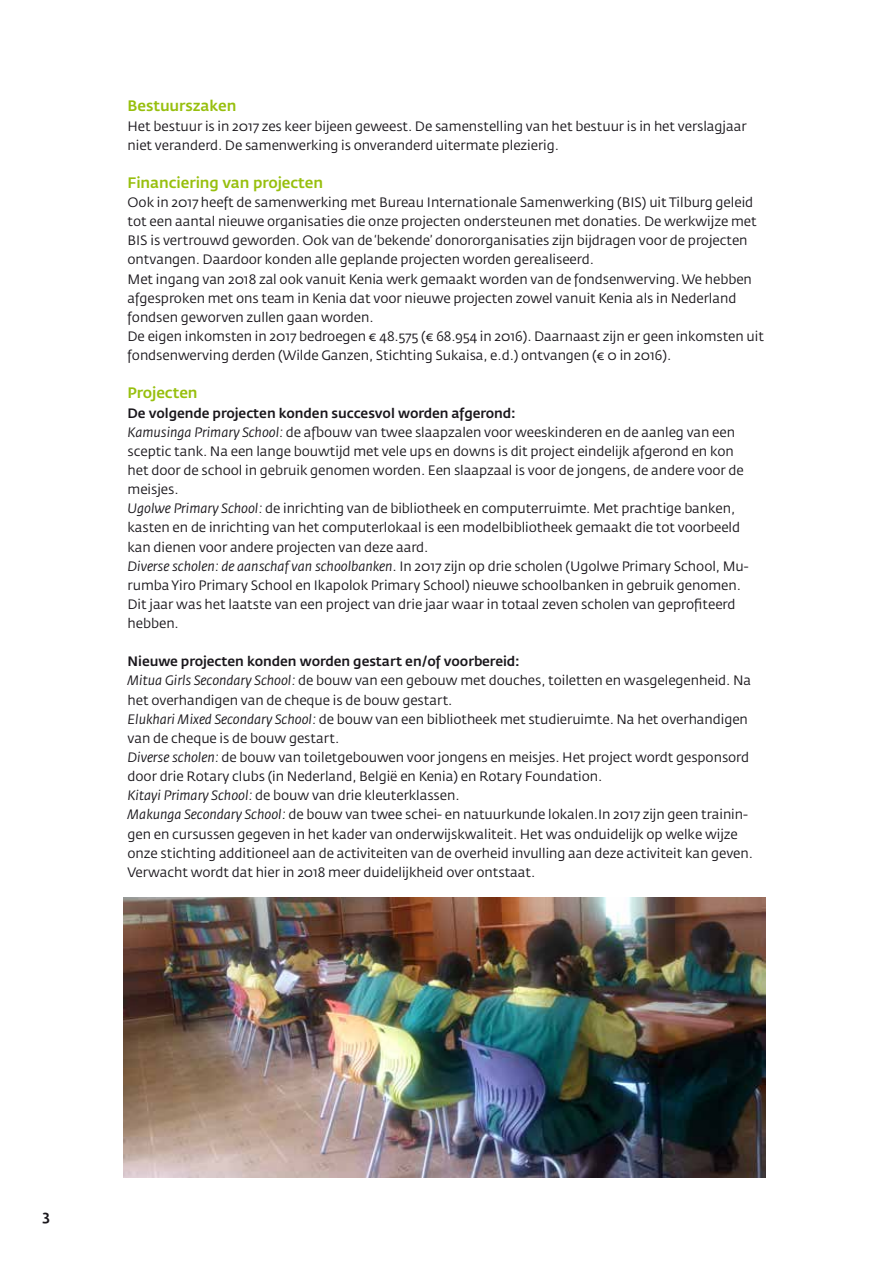
<style>
.page{position:relative;width:893px;height:1263px;background:#fff}
.page>*{position:absolute;margin:0;border:0;box-sizing:border-box;transform-origin:0 0}
.t1{font:500 15px "Fedra Sans Std";letter-spacing:-.005em;color:#97bf0d}
.t2{font:500 15px "Fedra Sans Std";color:#1a171c}
.t3{font:13.5px/19.2px "Fedra Sans Std";letter-spacing:-.005em;color:#1a171c}
.s1{font-weight:500}
.s2{font-style:italic}
</style>
<div class="page">
<img style="left:123px;top:897px;width:642px;height:281px">
<p class="t1" style="left:128px;top:97px;width:110px">Bestuurszaken</p>
<p class="t3" style="left:128px;top:116px;width:621px">Het bestuur is in 2017 zes keer bijeen geweest. De samenstelling van het bestuur is in het verslagjaar niet veranderd. De samenwerking is onveranderd uitermate plezierig.</p>
<p class="t1" style="left:128px;top:173px;width:197px">Financiering van projecten</p>
<p class="t3" style="left:128px;top:193px;width:638px">Ook in 2017 heeft de samenwerking met Bureau Internationale Samenwerking (BIS) uit Tilburg geleid tot een aantal nieuwe organisaties die onze projecten ondersteunen met donaties. De werkwijze met BIS is vertrouwd geworden. Ook van de ‘bekende’ donororganisaties zijn bijdragen voor de projecten ontvangen. Daardoor konden alle geplande projecten worden gerealiseerd.<br>Met ingang van 2018 zal ook vanuit Kenia werk gemaakt worden van de fondsenwerving. We hebben afgesproken met ons team in Kenia dat voor nieuwe projecten zowel vanuit Kenia als in Nederland fondsen geworven zullen gaan worden.<br>De eigen inkomsten in 2017 bedroegen € 48.575 (€ 68.954 in 2016). Daarnaast zijn er geen inkomsten uit fondsenwerving derden (Wilde Ganzen, Stichting Sukaisa, e.d.) ontvangen (€ 0 in 2016).</p>
<p class="t1" style="left:128px;top:384px;width:72px">Projecten</p>
<p class="t3" style="left:128px;top:403px;width:623px"><span class="s1">De volgende projecten konden succesvol worden afgerond:<br></span><span class="s2">Kamusinga Primary School:</span> de afbouw van twee slaapzalen voor weeskinderen en de aanleg van een sceptic tank. Na een lange bouwtijd met vele ups en downs is dit project eindelijk afgerond en kon het door de school in gebruik genomen worden. Een slaapzaal is voor de jongens, de andere voor de meisjes.<br><span class="s2">Ugolwe Primary School:</span> de inrichting van de bibliotheek en computerruimte. Met prachtige banken, kasten en de inrichting van het computerlokaal is een modelbibliotheek gemaakt die tot voorbeeld kan dienen voor andere projecten van deze aard.<br><span class="s2">Diverse scholen: de aanschaf van schoolbanken</span>. In 2017 zijn op drie scholen (Ugolwe Primary School, Mu&shy;rumba Yiro Primary School en Ikapolok Primary School) nieuwe schoolbanken in gebruik genomen.<br>Dit jaar was het laatste van een project van drie jaar waar in totaal zeven scholen van geprofiteerd hebben.</p>
<p class="t3" style="left:128px;top:652px;width:627px"><span class="s1">Nieuwe projecten konden worden gestart en/of voorbereid:<br></span><span class="s2">Mitua Girls Secondary School:</span> de bouw van een gebouw met douches, toiletten en wasgelegenheid. Na het overhandigen van de cheque is de bouw gestart.<br><span class="s2">Elukhari Mixed Secondary School:</span> de bouw van een bibliotheek met studieruimte. Na het overhandigen van de cheque is de bouw gestart.<br><span class="s2">Diverse scholen:</span> de bouw van toiletgebouwen voor jongens en meisjes. Het project wordt gesponsord door drie Rotary clubs (in Nederland, België en Kenia) en Rotary Foundation.<br><span class="s2">Kitayi Primary School:</span> de bouw van drie kleuterklassen.<br><span class="s2">Makunga Secondary School:</span> de bouw van twee schei- en natuurkunde lokalen.In 2017 zijn geen trainin&shy;gen en cursussen gegeven in het kader van onderwijskwaliteit. Het was onduidelijk op welke wijze onze stichting additioneel aan de activiteiten van de overheid invulling aan deze activiteit kan geven.<br>Verwacht wordt dat hier in 2018 meer duidelijkheid over ontstaat.</p>
<p class="t2" style="left:43px;top:1207px;width:9px">3</p>
</div>
